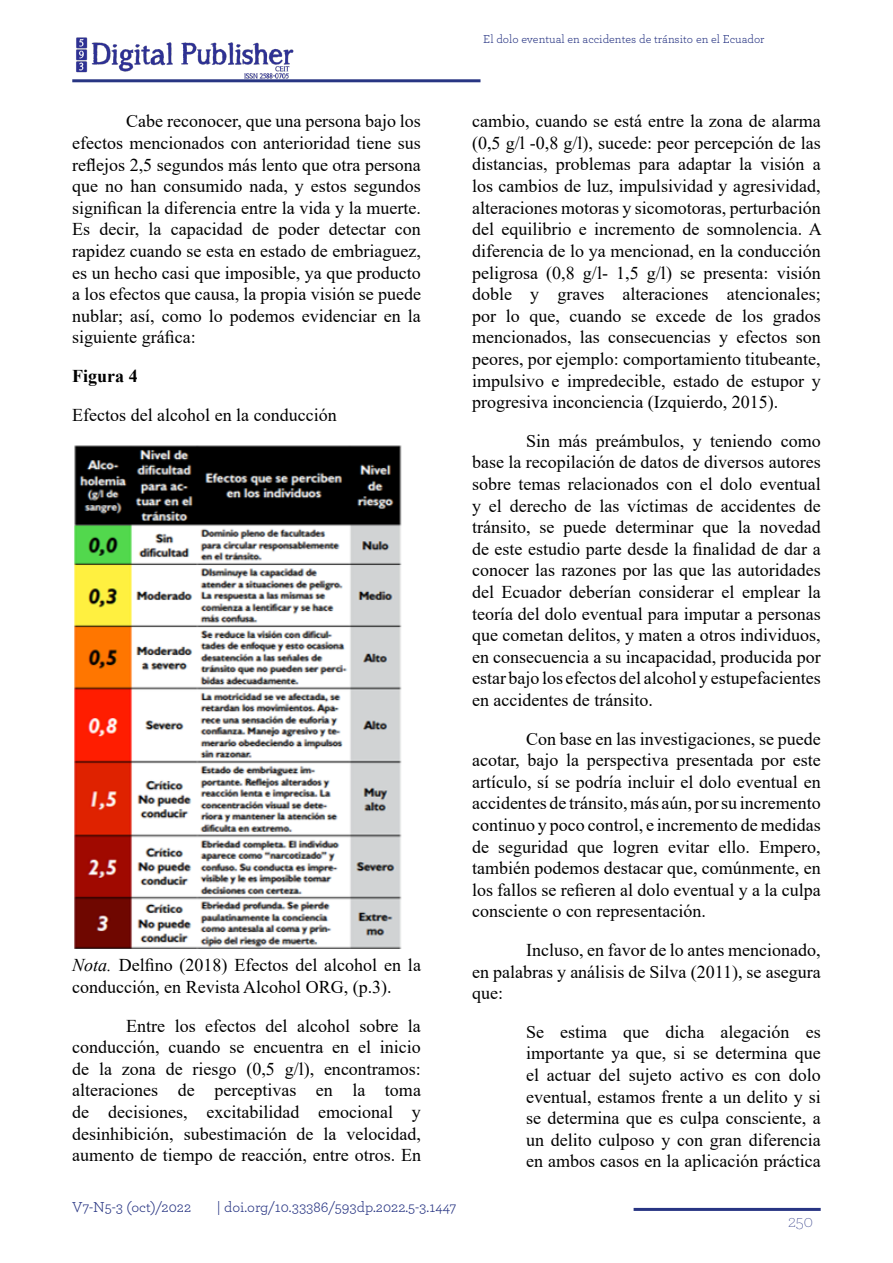
<style>
.page{position:relative;width:893px;height:1263px;background:#fff}
.page>*{position:absolute;margin:0;border:0;box-sizing:border-box;transform-origin:0 0}
.t1{font:18px/21.6px "Times New Roman";color:#000;text-align:justify}
.t2{font:700 18px "Times New Roman";color:#000}
.t3{font:200 18px "Archer";color:#283583}
.t4{font:15px "Archer";color:#283583}
.t5{font:12px "Archer";color:#283583}
.s1{font-style:italic}
</style>
<div class="page">
<hr style="left:72px;top:79px;width:408px;height:3px;background:#283583">
<img style="left:76px;top:37px;width:218px;height:42px">
<hr style="left:634px;top:1208px;width:187px;height:3px;background:#283583">
<img style="left:74px;top:445px;width:328px;height:504px">
<p class="t5" style="left:483px;top:31px;width:283px">El dolo eventual en accidentes de tránsito en el Ecuador</p>
<p class="t1" style="left:72px;top:110px;width:350px;text-indent:54px">Cabe reconocer, que una persona bajo los efectos mencionados con anterioridad tiene sus reflejos 2,5 segundos más lento que otra persona que no han consumido nada, y estos segundos significan la diferencia entre la vida y la muerte.<br>Es decir, la capacidad de poder detectar con rapidez cuando se esta en estado de embriaguez, es un hecho casi que imposible, ya que producto a los efectos que causa, la propia visión se puede nublar; así, como lo podemos evidenciar en la siguiente gráfica:</p>
<p class="t2" style="left:72px;top:363px;width:67px">Figura 4</p>
<p class="t1" style="left:72px;top:403px;width:266px">Efectos del alcohol en la conducción</p>
<p class="t1" style="left:72px;top:954px;width:350px"><span class="s1">Nota.</span> Delfino (2018) Efectos del alcohol en la conducción, en Revista Alcohol ORG, (p.3).</p>
<p class="t1" style="left:72px;top:1014px;width:350px;text-indent:54px">Entre los efectos del alcohol sobre la conducción, cuando se encuentra en el inicio de la zona de riesgo (0,5 g/l), encontramos: alteraciones de perceptivas en la toma de decisiones, excitabilidad emocional y desinhibición, subestimación de la velocidad, aumento de tiempo de reacción, entre otros. En</p>
<p class="t4" style="left:72px;top:1196px;width:121px">V7-N5-3 (oct)/2022</p>
<p class="t4" style="left:217px;top:1196px;width:241px">| doi.org/10.33386/593dp.2022.5-3.1447</p>
<p class="t1" style="left:472px;top:110px;width:351px">cambio, cuando se está entre la zona de alarma (0,5 g/l -0,8 g/l), sucede: peor percepción de las distancias, problemas para adaptar la visión a los cambios de luz, impulsividad y agresividad, alteraciones motoras y sicomotoras, perturbación del equilibrio e incremento de somnolencia. A diferencia de lo ya mencionad, en la conducción peligrosa (0,8 g/l- 1,5 g/l) se presenta: visión doble y graves alteraciones atencionales; por lo que, cuando se excede de los grados mencionados, las consecuencias y efectos son peores, por ejemplo: comportamiento titubeante, impulsivo e impredecible, estado de estupor y progresiva inconciencia (Izquierdo, 2015).</p>
<p class="t1" style="left:472px;top:429px;width:350px;text-indent:54px">Sin más preámbulos, y teniendo como base la recopilación de datos de diversos autores sobre temas relacionados con el dolo eventual y el derecho de las víctimas de accidentes de tránsito, se puede determinar que la novedad de este estudio parte desde la finalidad de dar a conocer las razones por las que las autoridades del Ecuador deberían considerar el emplear la teoría del dolo eventual para imputar a personas que cometan delitos, y maten a otros individuos, en consecuencia a su incapacidad, producida por estar bajo los efectos del alcohol y estupefacientes en accidentes de tránsito.</p>
<p class="t1" style="left:472px;top:727px;width:350px;text-indent:54px">Con base en las investigaciones, se puede acotar, bajo la perspectiva presentada por este artículo, sí se podría incluir el dolo eventual en accidentes de tránsito, más aún, por su incremento continuo y poco control, e incremento de medidas de seguridad que logren evitar ello. Empero, también podemos destacar que, comúnmente, en los fallos se refieren al dolo eventual y a la culpa consciente o con representación.</p>
<p class="t1" style="left:472px;top:939px;width:350px;text-indent:54px">Incluso, en favor de lo antes mencionado, en palabras y análisis de Silva (2011), se asegura que:</p>
<p class="t1" style="left:526px;top:1020px;width:296px">Se estima que dicha alegación es importante ya que, si se determina que el actuar del sujeto activo es con dolo eventual, estamos frente a un delito y si se determina que es culpa consciente, a un delito culposo y con gran diferencia en ambos casos en la aplicación práctica</p>
<p class="t3" style="left:788px;top:1209px;width:26px">250</p>
</div>
